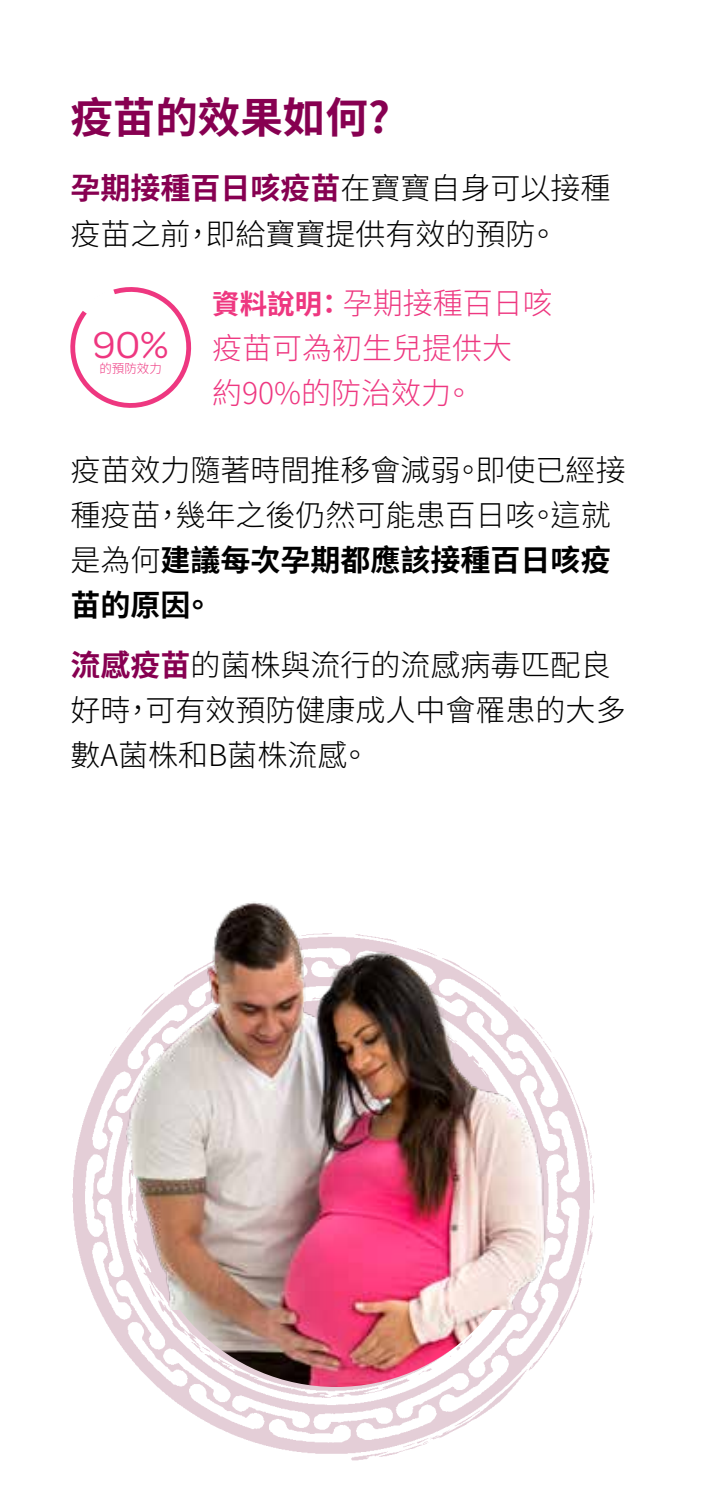
<style>
.page{position:relative;width:702px;height:1489px;background:#fff}
.page>*{position:absolute;margin:0;border:0;box-sizing:border-box;transform-origin:0 0}
.t1{font:700 42.5px "Noto Sans CJ Ktc";color:#870051}
.t2{font:40px "Omnes";color:#ee3780}
.t3{font:300 30px/45px "Noto Sans CJ Ktc";color:#000}
.t4{font:300 30px/45px "Noto Sans CJ Ktc";color:#ee3780}
.t5{font:300 12.5px "Noto Sans CJ Ktc";color:#ee3780}
.s1{font-weight:700;color:#870051}
.s2{font-weight:700;font-size:27.5px}
.s3{font-weight:700}
</style>
<div class="page">
<svg style="left:70px;top:287px;width:122px;height:121px"></svg>
<img style="left:72px;top:1064px;width:523px;height:396px">
<img style="left:139px;top:993px;width:393px;height:393px;border-radius:196px">
<img style="left:106px;top:902px;width:452px;height:407px">
<h1 class="t1" style="left:70px;top:94px;width:321px">疫苗的效果如何?</h1>
<p class="t3" style="left:70px;top:167px;width:542px"><span class="s1">孕期接種百日咳疫苗</span>在寶寶自身可以接種疫苗之前，即給寶寶提供有效的預防。</p>
<h2 class="t2" style="left:93px;top:318px;width:77px">90%</h2>
<p class="t5" style="left:99px;top:361px;width:64px">的預防效力</p>
<p class="t4" style="left:212px;top:281px;width:342px"><span class="s2">資料說明：</span>孕期接種百日咳疫苗可為初生兒提供大約90%的防治效力。</p>
<p class="t3" style="left:70px;top:448px;width:556px">疫苗效力隨著時間推移會減弱。即使已經接種疫苗，幾年之後仍然可能患百日咳。這就是為何<span class="s3">建議每次孕期都應該接種百日咳疫苗的原因。</span></p>
<p class="t3" style="left:70px;top:642px;width:556px"><span class="s1">流感疫苗</span>的菌株與流行的流感病毒匹配良好時，可有效預防健康成人中會罹患的大多數A菌株和B菌株流感。</p>
</div>
